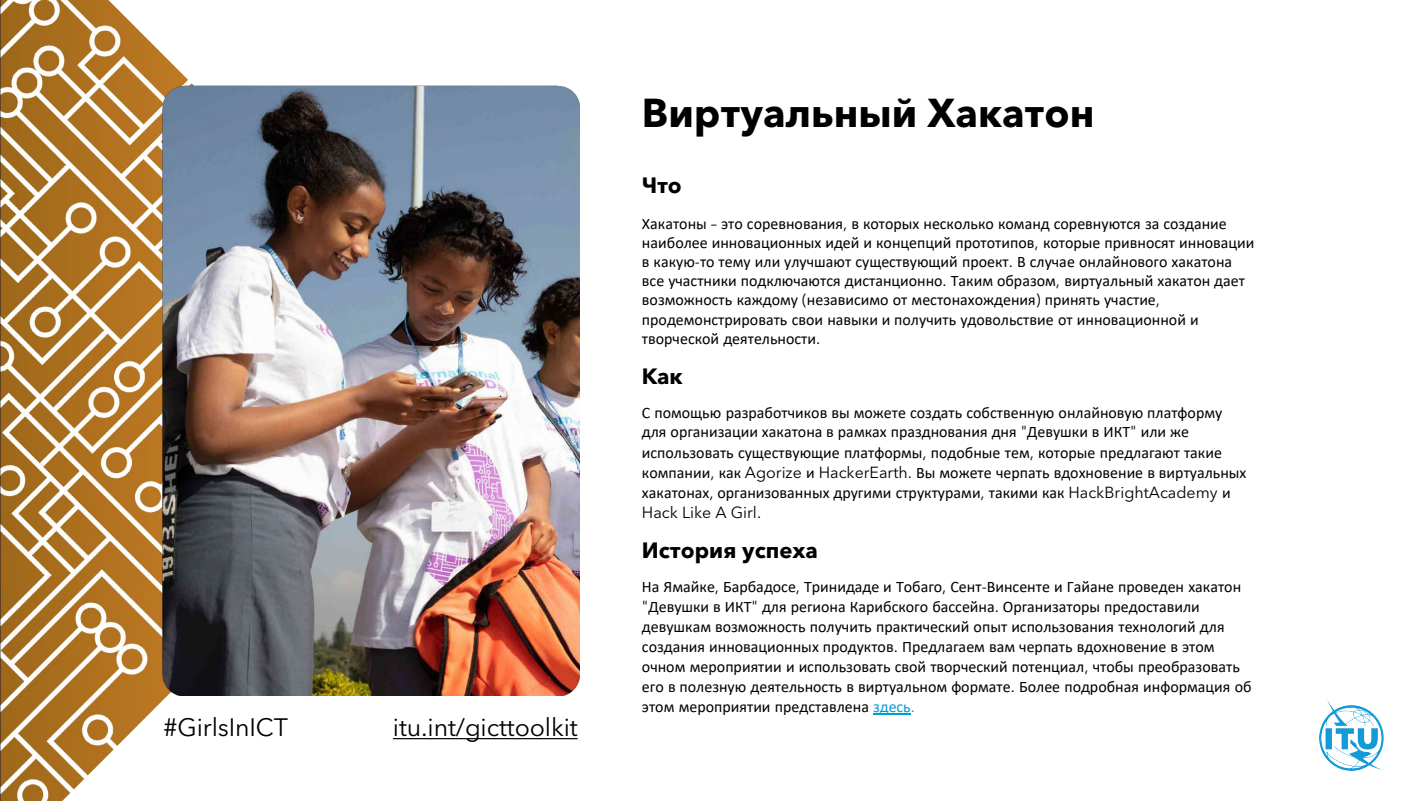
<style>
.page{position:relative;width:1420px;height:801px;background:#fff}
.page>*{position:absolute;margin:0;border:0;box-sizing:border-box;transform-origin:0 0}
.t1{font:700 40px "Avenir Nxt 2 W1 G";color:#000}
.t2{font:25px "Avenir Next LT Pro";letter-spacing:-.005em;color:#000}
.t3{font:700 22px "Avenir Nxt 2 W1 G";color:#000}
.t4{font:700 22px "Avenir Next W1 G";color:#000}
.t5{font:16px/20px "Calibri";color:#000}
.s1{font-family:"Avenir Next LT Pro"}
.s2{color:#009dd5}
.s3{font-family:"Avenir Next LT Pro";color:#009dd5}
</style>
<div class="page">
<img style="left:0;top:0;width:485px;height:800px">
<img style="left:1319px;top:700px;width:65px;height:69px">
<hr style="left:873px;top:713px;width:38px;height:1px;background:#009dd5">
<img style="left:163px;top:86px;width:417px;height:608px">
<svg style="left:393px;top:737px;width:92px;height:1px"></svg>
<p class="t2" style="left:164px;top:712px;width:126px">#GirlsInICT</p>
<p class="t2" style="left:393px;top:712px;width:186px">itu.int/gicttoolkit</p>
<h2 class="t1" style="left:642px;top:81px;width:454px">Виртуальный Хакатон</h2>
<p class="t3" style="left:642px;top:168px;width:41px">Что</p>
<p class="t5" style="left:642px;top:213px;width:614px;line-height:19.2px">Хакатоны <span class="s1">–</span> это соревнования<span class="s1">,</span> в которых несколько команд соревнуются за создание наиболее инновационных идей и концепций прототипов<span class="s1">,</span> которые привносят инновации в какую<span class="s1">-</span>то тему или улучшают существующий проект<span class="s1">.</span> В случае онлайнового хакатона все участники подключаются дистанционно<span class="s1">.</span> Таким образом<span class="s1">,</span> виртуальный хакатон дает возможность каждому <span class="s1">(</span>независимо от местонахождения<span class="s1">)</span> принять участие<span class="s1">, </span>продемонстрировать свои навыки и получить удовольствие от инновационной и творческой деятельности<span class="s1">.</span></p>
<p class="t4" style="left:642px;top:358px;width:42px">Как</p>
<p class="t5" style="left:642px;top:401px;width:606px">С помощью разработчиков вы можете создать собственную онлайновую платформу для организации хакатона в рамках празднования дня <span class="s1">"</span>Девушки в ИКТ<span class="s1">"</span> или же использовать существующие платформы<span class="s1">,</span> подобные тем<span class="s1">,</span> которые предлагают такие компании<span class="s1">,</span> как <span class="s1">Agorize</span> и <span class="s1">HackerEarth.</span> Вы можете черпать вдохновение в виртуальных хакатонах<span class="s1">,</span> организованных другими структурами<span class="s1">,</span> такими как <span class="s1">HackBrightAcademy</span> и <span class="s1">Hack Like A Girl.</span></p>
<p class="t3" style="left:642px;top:532px;width:177px">История успеха</p>
<p class="t5" style="left:642px;top:576px;width:611px">На Ямайке<span class="s1">,</span> Барбадосе<span class="s1">,</span> Тринидаде и Тобаго<span class="s1">,</span> Сент<span class="s1">-</span>Винсенте и Гайане проведен хакатон <span class="s1">"</span>Девушки в ИКТ<span class="s1">"</span> для региона Карибского бассейна<span class="s1">.</span> Организаторы предоставили девушкам возможность получить практический опыт использования технологий для создания инновационных продуктов<span class="s1">.</span> Предлагаем вам черпать вдохновение в этом очном мероприятии и использовать свой творческий потенциал<span class="s1">,</span> чтобы преобразовать его в полезную деятельность в виртуальном формате<span class="s1">.</span> Более подробная информация об этом мероприятии представлена <span class="s2">здесь</span><span class="s3">.</span></p>
</div>
